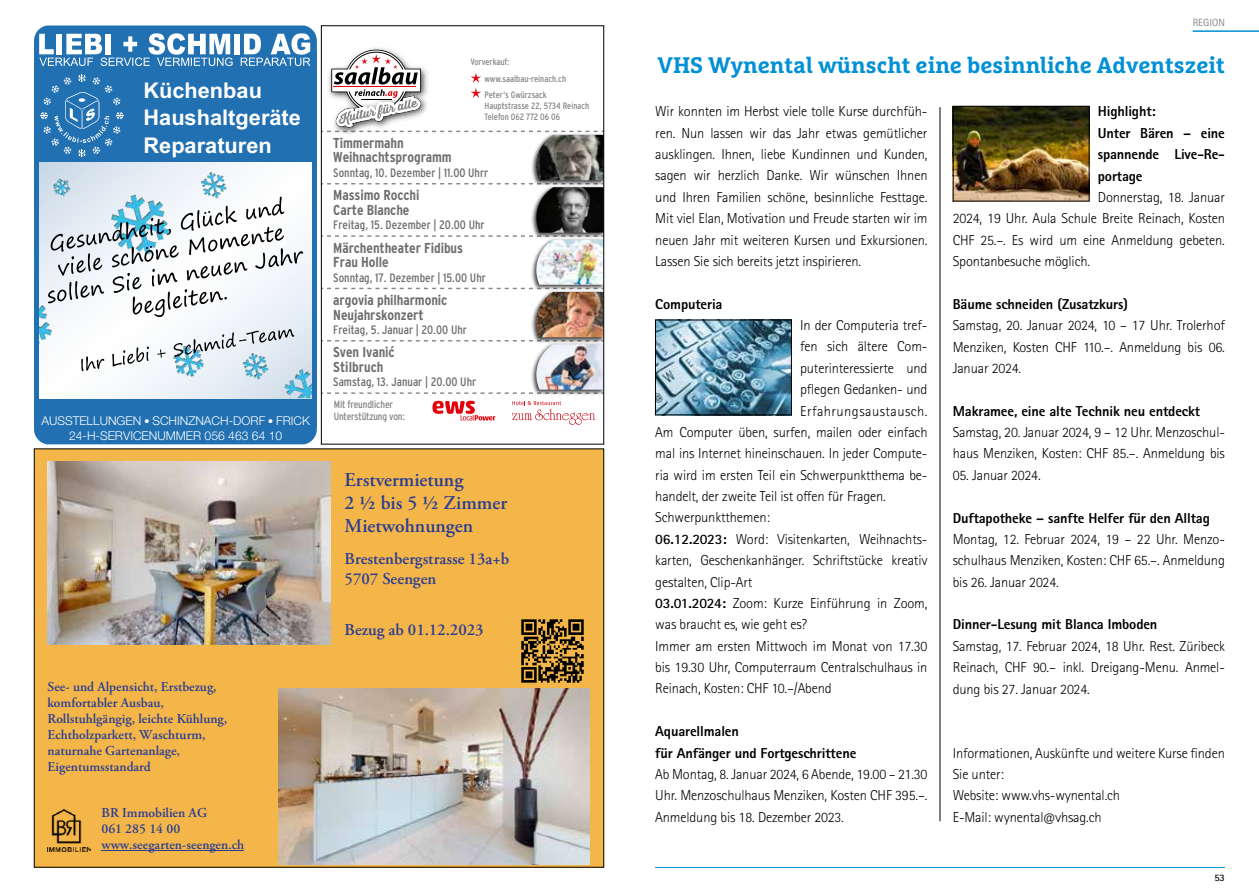
<style>
.page{position:relative;width:1259px;height:893px;background:#fff}
.page>*{position:absolute;margin:0;border:0;box-sizing:border-box;transform-origin:0 0}
.t1{font:700 22.5px "Marselis Slab Pro";color:#0090d6}
.t2{font:700 21.6px/27.6px "Arial";color:#fff}
.t3{font:600 19.5px/23px "Adobe Garamond Pro";color:#2c3f92}
.t4{font:700 18.75px/25px "Arial";color:#fff}
.t5{font:600 16.65px/19.5px "Adobe Garamond Pro";color:#2c3f92}
.t6{font:300 14.4px/21.3px "Rotis Sans Serif Std";letter-spacing:-.01em;color:#000;text-align:justify}
.t7{font:800 14.4px/21.5px "Rotis Sans Serif Std";letter-spacing:-.01em;color:#000}
.t8{font:700 14.4px/14.4px "Interstate Condensed";letter-spacing:-.005em;color:#6e6e6e}
.t9{font:300 14.4px "Rotis Sans Serif Std";letter-spacing:.035em;color:#000}
.t10{font:600 13.5px/15.9px "Adobe Garamond Pro";color:#2c3f92}
.t11{font:12.15px "Interstate Condensed";color:#6e6e6e}
.t12{font:300 12.15px/14.5px "Helvetica Neue LT Std";color:#fff;text-align:center}
.t13{font:12px/15.5px "Arial";letter-spacing:-.005em;color:#fff;text-align:center}
.t14{font:10.5px/12.6px "Interstate Condensed";letter-spacing:-.01em;color:#868786}
.t15{font:10.5px "Rotis Sans Serif Std";color:#868786}
.t16{font:700 9.9px "Rotis Sans Serif Std";color:#000}
.t17{font:9.15px/16.5px "Interstate Condensed";color:#868786}
.s1{font-weight:700}
</style>
<div class="page">
<div style="left:34px;top:51px;width:283px;height:375px;background:#2170b2"></div>
<svg style="left:39px;top:162px;width:273px;height:236px;background:#eef3f8"></svg>
<img style="left:165px;top:371px;width:43px;height:12px">
<img style="left:39px;top:287px;width:21px;height:76px">
<img style="left:95px;top:181px;width:85px;height:16px">
<img style="left:195px;top:166px;width:36px;height:31px">
<img style="left:49px;top:175px;width:24px;height:22px">
<img style="left:272px;top:356px;width:40px;height:42px">
<img style="left:236px;top:371px;width:36px;height:13px">
<svg style="left:48px;top:197px;width:255px;height:120px;background:#d3dade"></svg>
<svg style="left:81px;top:329px;width:213px;height:42px;background:#d6dfe5"></svg>
<div style="left:34px;top:426px;width:283px;height:18px;background:#2170b2"></div>
<svg style="left:327px;top:183px;width:198px;height:1px"></svg>
<svg style="left:327px;top:235px;width:198px;height:2px"></svg>
<svg style="left:327px;top:288px;width:198px;height:1px"></svg>
<svg style="left:327px;top:340px;width:198px;height:1px"></svg>
<svg style="left:327px;top:392px;width:198px;height:2px"></svg>
<svg style="left:432px;top:401px;width:63px;height:19px"></svg>
<svg style="left:512px;top:401px;width:83px;height:24px"></svg>
<img style="left:529px;top:255px;width:73px;height:33px">
<img style="left:536px;top:240px;width:66px;height:45px">
<img style="left:529px;top:202px;width:73px;height:38px">
<img style="left:536px;top:187px;width:66px;height:46px">
<svg style="left:34px;top:26px;width:568px;height:131px"></svg>
<img style="left:529px;top:131px;width:73px;height:56px">
<img style="left:536px;top:135px;width:66px;height:45px">
<img style="left:529px;top:288px;width:73px;height:52px">
<img style="left:536px;top:292px;width:66px;height:45px">
<img style="left:529px;top:340px;width:73px;height:55px">
<img style="left:536px;top:344px;width:66px;height:46px">
<div style="left:321px;top:26px;width:283px;height:418px;border:1px solid #000"></div>
<div style="left:34px;top:449px;width:570px;height:418px;background:#f5b649"></div>
<img style="left:48px;top:462px;width:283px;height:182px">
<img style="left:279px;top:689px;width:310px;height:176px">
<img style="left:521px;top:619px;width:63px;height:64px">
<img style="left:48px;top:809px;width:42px;height:43px">
<hr style="left:102px;top:850px;width:142px;height:1px;background:#2c3f92">
<hr style="left:939px;top:107px;width:1px;height:714px;background:#000">
<img style="left:657px;top:322px;width:132px;height:91px">
<div style="left:655px;top:320px;width:136px;height:95px;border:1px solid #000"></div>
<img style="left:955px;top:108px;width:132px;height:91px">
<div style="left:953px;top:106px;width:136px;height:95px;border:1px solid #000"></div>
<hr style="left:1192px;top:30px;width:67px;height:2px;background:#0090d6">
<hr style="left:655px;top:867px;width:570px;height:1px;background:#0090d6">
<h3 class="t4" style="left:164px;top:70px;width:138px">Küchenbau<br>Haushaltgeräte</h3>
<h3 class="t4" style="left:164px;top:73px;width:138px">Küchenbau<br>Haushaltgeräte<br>Reparaturen</h3>
<h2 class="t2" style="left:143px;top:74px;width:159px">Küchenbau<br>Haushaltgeräte<br>Reparaturen</h2>
<h2 class="t2" style="left:143px;top:77px;width:159px">Küchenbau<br>Haushaltgeräte<br>Reparaturen</h2>
<h3 class="t4" style="left:164px;top:88px;width:138px">Küchenbau<br>Haushaltgeräte<br>Reparaturen</h3>
<h2 class="t2" style="left:143px;top:119px;width:159px">Haushaltgeräte</h2>
<p class="t12" style="left:69px;top:410px;width:215px">24-H-SERVICENUMMER 056 463 64 10</p>
<p class="t12" style="left:69px;top:413px;width:215px">24-H-SERVICENUMMER 056 463 64 10</p>
<p class="t12" style="left:41px;top:413px;width:270px">AUSSTELLUNGEN ● SCHINZNACH-DORF ● FRICK<br>24-H-SERVICENUMMER 056 463 64 10</p>
<p class="t13" style="left:67px;top:414px;width:217px">24-H-SERVICENUMMER 062 865 73 00</p>
<p class="t13" style="left:35px;top:417px;width:283px">AUSSTELLUNGEN: • SCHINZNACH-DORF • FRICK<br>24-H-SERVICENUMMER 062 865 73 00</p>
<p class="t13" style="left:67px;top:417px;width:217px">24-H-SERVICENUMMER 062 865 73 00</p>
<p class="t10" style="left:47px;top:679px;width:181px">See- und Alpensicht, Erstbezug, komfortabler Ausbau,<br>Rollstuhlgängig, leichte Kühlung,<br>Echtholzparkett, Waschturm, naturnahe Gartenanlage,<br>Eigentumsstandard</p>
<p class="t10" style="left:102px;top:805px;width:144px">BR Immobilien AG<br>061 285 14 00 www.seegarten-seengen.ch</p>
<p class="t17" style="left:484px;top:54px;width:83px;text-indent:-14px">Vorverkauf: www.saalbau-reinach.ch<br>Peter‘s Gwürzsack</p>
<p class="t17" style="left:484px;top:100px;width:106px;line-height:11.1px">Hauptstrasse 22, 5734 Reinach<br>Telefon 062 772 06 06</p>
<p class="t8" style="left:333px;top:136px;width:120px">Timmermahn<br>Weihnachtsprogramm</p>
<p class="t11" style="left:333px;top:166px;width:156px">Sonntag, 10. Dezember | 11.00 Uhrr</p>
<p class="t8" style="left:333px;top:188px;width:88px">Massimo Rocchi<br>Carte Blanche</p>
<p class="t11" style="left:333px;top:218px;width:153px">Freitag, 15. Dezember | 20.00 Uhr</p>
<p class="t8" style="left:333px;top:240px;width:131px">Märchentheater Fidibus<br>Frau Holle</p>
<p class="t11" style="left:333px;top:270px;width:154px">Sonntag, 17. Dezember | 15.00 Uhr</p>
<p class="t8" style="left:333px;top:293px;width:116px">argovia philharmonic<br>Neujahrskonzert</p>
<p class="t11" style="left:333px;top:323px;width:135px">Freitag, 5. Januar | 20.00 Uhr</p>
<p class="t8" style="left:333px;top:345px;width:63px">Sven Ivanic´<br>Stilbruch</p>
<p class="t11" style="left:333px;top:375px;width:144px">Samstag, 13. Januar | 20.00 Uhr</p>
<p class="t14" style="left:334px;top:398px;width:73px">Mit freundlicher<br>Unterstützung von:</p>
<h3 class="t3" style="left:344px;top:468px;width:164px">Erstvermietung<br>2 ½ bis 5 ½ Zimmer<br>Mietwohnungen</h3>
<p class="t5" style="left:344px;top:550px;width:166px">Brestenbergstrasse 13a+b<br>5707 Seengen</p>
<p class="t5" style="left:344px;top:620px;width:141px">Bezug ab 01.12.2023</p>
<p class="t15" style="left:1192px;top:16px;width:34px">REGION</p>
<h1 class="t1" style="left:657px;top:51px;width:569px">VHS Wynental wünscht eine besinnliche Adventszeit</h1>
<p class="t6" style="left:655px;top:101px;width:274px">Wir konnten im Herbst viele tolle Kurse durchfüh&shy;ren. Nun lassen wir das Jahr etwas gemütlicher ausklingen. Ihnen, liebe Kundinnen und Kunden, sagen wir herzlich Danke. Wir wünschen Ihnen und Ihren Familien schöne, besinnliche Festtage.<br>Mit viel Elan, Motivation und Freude starten wir im neuen Jahr mit weiteren Kursen und Exkursionen.<br>Lassen Sie sich bereits jetzt inspirieren.</p>
<p class="t7" style="left:655px;top:293px;width:69px">Computeria</p>
<p class="t6" style="left:800px;top:315px;width:129px">In der Computeria tref-</p>
<p class="t6" style="left:800px;top:336px;width:129px">fen sich ältere Com-</p>
<p class="t6" style="left:800px;top:357px;width:129px">puterinteressierte und</p>
<p class="t6" style="left:800px;top:379px;width:129px">pflegen Gedanken- und</p>
<p class="t9" style="left:800px;top:402px;width:129px">Erfahrungsaustausch.</p>
<p class="t6" style="left:655px;top:422px;width:274px">Am Computer üben, surfen, mailen oder einfach</p>
<p class="t6" style="left:655px;top:443px;width:274px">mal ins Internet hineinschauen. In jeder Compute-</p>
<p class="t6" style="left:655px;top:464px;width:274px">ria wird im ersten Teil ein Schwerpunktthema be-</p>
<p class="t6" style="left:655px;top:486px;width:232px">handelt, der zweite Teil ist offen für Fragen.</p>
<p class="t6" style="left:655px;top:507px;width:116px">Schwerpunktthemen:</p>
<p class="t6" style="left:655px;top:528px;width:274px"><span class="s1">06.12.2023:</span> Word: Visitenkarten, Weihnachts-</p>
<p class="t6" style="left:655px;top:550px;width:274px">karten, Geschenkanhänger. Schriftstücke kreativ</p>
<p class="t6" style="left:655px;top:571px;width:99px">gestalten, Clip-Art</p>
<p class="t6" style="left:655px;top:593px;width:274px"><span class="s1">03.01.2024:</span> Zoom: Kurze Einführung in Zoom,</p>
<p class="t6" style="left:655px;top:614px;width:153px">was braucht es, wie geht es?</p>
<p class="t6" style="left:655px;top:635px;width:274px">Immer am ersten Mittwoch im Monat von 17.30</p>
<p class="t6" style="left:655px;top:657px;width:274px">bis 19.30 Uhr, Computerraum Centralschulhaus in</p>
<p class="t6" style="left:655px;top:678px;width:178px">Reinach, Kosten: CHF 10.–/Abend</p>
<p class="t7" style="left:655px;top:720px;width:202px">Aquarellmalen<br>für Anfänger und Fortgeschrittene</p>
<p class="t6" style="left:655px;top:764px;width:274px">Ab Montag, 8. Januar 2024, 6 Abende, 19.00 – 21.30<br>Uhr. Menzoschulhaus Menziken, Kosten CHF 395.–.<br>Anmeldung bis 18. Dezember 2023.</p>
<p class="t7" style="left:1098px;top:101px;width:129px">Highlight:<br>Unter Bären – eine spannende Live-Re&shy;portage</p>
<p class="t6" style="left:952px;top:187px;width:274px;text-indent:145px">Donnerstag, 18. Januar 2024, 19 Uhr. Aula Schule Breite Reinach, Kosten CHF 25.–. Es wird um eine Anmeldung gebeten.<br>Spontanbesuche möglich.</p>
<p class="t7" style="left:952px;top:293px;width:177px">Bäume schneiden (Zusatzkurs)</p>
<p class="t6" style="left:952px;top:315px;width:274px">Samstag, 20. Januar 2024, 10 – 17 Uhr. Trolerhof Menziken, Kosten CHF 110.–. Anmeldung bis 06.<br>Januar 2024.</p>
<p class="t7" style="left:952px;top:400px;width:249px">Makramee, eine alte Technik neu entdeckt</p>
<p class="t6" style="left:952px;top:422px;width:274px">Samstag, 20. Januar 2024, 9 – 12 Uhr. Menzoschul&shy;haus Menziken, Kosten: CHF 85.–. Anmeldung bis</p>
<p class="t6" style="left:952px;top:464px;width:89px">05. Januar 2024.</p>
<p class="t7" style="left:952px;top:507px;width:259px">Duftapotheke – sanfte Helfer für den Alltag</p>
<p class="t6" style="left:952px;top:529px;width:274px">Montag, 12. Februar 2024, 19 – 22 Uhr. Menzo&shy;schulhaus Menziken, Kosten: CHF 65.–. Anmeldung bis 26. Januar 2024.</p>
<p class="t7" style="left:952px;top:614px;width:206px">Dinner-Lesung mit Blanca Imboden</p>
<p class="t6" style="left:952px;top:635px;width:274px">Samstag, 17. Februar 2024, 18 Uhr. Rest. Züribeck Reinach, CHF 90.– inkl. Dreigang-Menu. Anmel&shy;dung bis 27. Januar 2024.</p>
<p class="t6" style="left:952px;top:742px;width:274px;text-align:left">Informationen, Auskünfte und weitere Kurse finden<br>Sie unter:<br>Website: www.vhs-wynental.ch<br>E-Mail: wynental@vhsag.ch</p>
<p class="t16" style="left:1214px;top:871px;width:12px">53</p>
</div>
